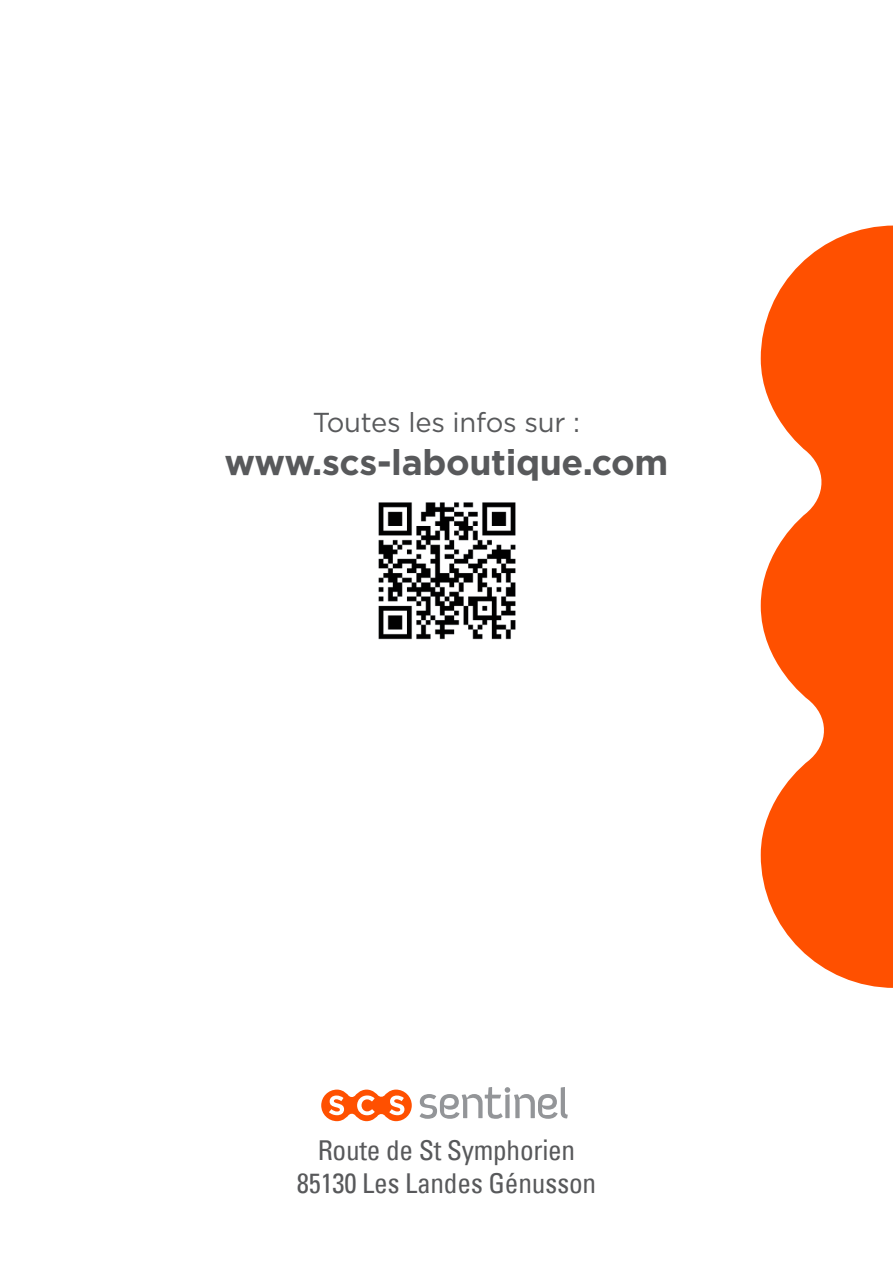
<style>
.page{position:relative;width:893px;height:1263px;background:#fff}
.page>*{position:absolute;margin:0;border:0;box-sizing:border-box;transform-origin:0 0}
.t1{font:700 35.55px "Gotham";letter-spacing:-.01em;color:#58595b}
.t2{font:condensed 27.45px/32.8px "Univers";letter-spacing:-.01em;color:#58595b;text-align:center}
.t3{font:27.45px "Gotham";letter-spacing:-.01em;color:#58595b}
</style>
<div class="page">
<svg style="left:321px;top:1089px;width:91px;height:32px"></svg>
<svg style="left:420px;top:1087px;width:148px;height:32px"></svg>
<img style="left:378px;top:502px;width:138px;height:138px">
<svg style="left:761px;top:226px;width:132px;height:762px;fill:#ff5000"></svg>
<p class="t3" style="left:313px;top:405px;width:269px">Toutes les infos sur :</p>
<p class="t1" style="left:225px;top:439px;width:445px">www.scs-laboutique.com</p>
<p class="t2" style="left:297px;top:1133px;width:301px">Route de St Symphorien<br>85130 Les Landes Génusson</p>
</div>
